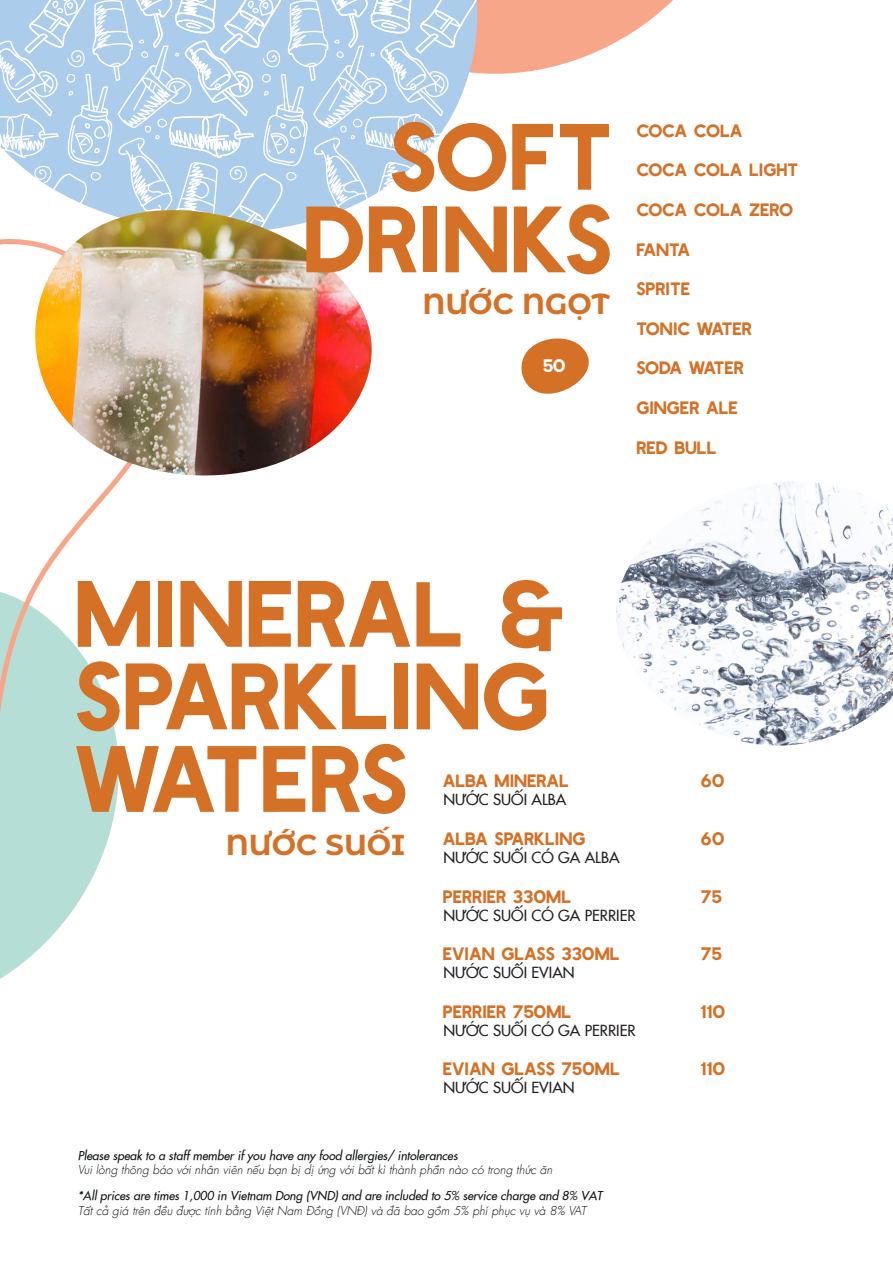
<style>
.page{position:relative;width:893px;height:1263px;background:#fff}
.page>*{position:absolute;margin:0;border:0;box-sizing:border-box;transform-origin:0 0}
.t1{font:86.4px/82.5px "Heinberg";color:#d47127;text-align:right}
.t2{font:700 28.95px "Montserrat Alternates";color:#d47127}
.t3{font:16.5px "Heinberg";color:#d47127}
.t4{font:16.5px "Heinberg";letter-spacing:-.02em;color:#d47127}
.t5{font:16.5px "Heinberg";letter-spacing:-.025em;color:#d47127}
.t6{font:16.5px "Heinberg";color:#fff}
.t7{font:500 15px "Futura Std";color:#231f20}
.t8{font:italic 12px "SFU Futura";color:#0c1110}
.t9{font:italic 300 12px "Futura Std";color:#0c1110}
</style>
<div class="page">
<svg style="left:490px;top:0;width:183px;height:74px;fill:#f7a68a"></svg>
<svg style="left:481px;top:0;width:9px;height:74px"></svg>
<svg style="left:0;top:0;width:481px;height:210px"></svg>
<img style="left:616px;top:482px;width:277px;height:264px">
<svg style="left:0;top:239px;width:119px;height:740px;fill:#b5dfd6"></svg>
<img style="left:27px;top:210px;width:345px;height:290px">
<svg style="left:521px;top:338px;width:68px;height:56px"></svg>
<h1 class="t1" style="left:306px;top:111px;width:311px">SOFT<br>DRINKS</h1>
<h2 class="t2" style="left:422px;top:283px;width:189px">NƯỚC NGỌT</h2>
<h3 class="t6" style="left:544px;top:353px;width:24px">50</h3>
<h3 class="t5" style="left:637px;top:118px;width:108px">COCA COLA</h3>
<h3 class="t3" style="left:637px;top:157px;width:163px">COCA COLA LIGHT</h3>
<h3 class="t4" style="left:637px;top:197px;width:158px">COCA COLA ZERO</h3>
<h3 class="t3" style="left:637px;top:236px;width:55px">FANTA</h3>
<h3 class="t3" style="left:637px;top:276px;width:55px">SPRITE</h3>
<h3 class="t3" style="left:637px;top:316px;width:117px">TONIC WATER</h3>
<h3 class="t4" style="left:637px;top:355px;width:109px">SODA WATER</h3>
<h3 class="t3" style="left:637px;top:395px;width:103px">GINGER ALE</h3>
<h3 class="t3" style="left:637px;top:434px;width:82px">RED BULL</h3>
<h1 class="t1" style="left:78px;top:568px;width:493px;text-align:left">MINERAL &amp;<br>SPARKLING<br>WATERS</h1>
<h3 class="t3" style="left:443px;top:768px;width:128px">ALBA MINERAL</h3>
<p class="t7" style="left:443px;top:788px;width:124px">NƯỚC SUỐI ALBA</p>
<h3 class="t3" style="left:443px;top:826px;width:144px">ALBA SPARKLING</h3>
<p class="t7" style="left:443px;top:845px;width:178px">NƯỚC SUỐI CÓ GA ALBA</p>
<h3 class="t3" style="left:443px;top:883px;width:130px">PERRIER 330ML</h3>
<p class="t7" style="left:443px;top:903px;width:194px">NƯỚC SUỐI CÓ GA PERRIER</p>
<h3 class="t3" style="left:443px;top:941px;width:178px">EVIAN GLASS 330ML</h3>
<p class="t7" style="left:443px;top:960px;width:133px">NƯỚC SUỐI EVIAN</p>
<h3 class="t3" style="left:443px;top:998px;width:130px">PERRIER 750ML</h3>
<p class="t7" style="left:443px;top:1018px;width:194px">NƯỚC SUỐI CÓ GA PERRIER</p>
<h3 class="t3" style="left:443px;top:1056px;width:178px">EVIAN GLASS 750ML</h3>
<p class="t7" style="left:443px;top:1076px;width:133px">NƯỚC SUỐI EVIAN</p>
<h2 class="t2" style="left:226px;top:824px;width:181px">NƯỚC SUỐI</h2>
<p class="t8" style="left:78px;top:1146px;width:381px">Please speak to a staff member if you have any food allergies/ intolerances</p>
<p class="t9" style="left:78px;top:1160px;width:476px">Vui lòng thông báo với nhân viên nếu bạn bị dị ứng với bất kì thành phần nào có trong thức ăn</p>
<p class="t8" style="left:78px;top:1186px;width:526px">*All prices are times 1,000 in Vietnam Dong (VND) and are included to 5% service charge and 8% VAT</p>
<p class="t9" style="left:78px;top:1201px;width:510px">Tất cả giá trên đều được tính bằng Việt Nam Đồng (VNĐ) và đã bao gồm 5% phí phục vụ và 8% VAT</p>
<h3 class="t3" style="left:701px;top:768px;width:25px">60</h3>
<h3 class="t3" style="left:701px;top:826px;width:25px">60</h3>
<h3 class="t3" style="left:701px;top:883px;width:23px">75</h3>
<h3 class="t3" style="left:701px;top:941px;width:23px">75</h3>
<h3 class="t3" style="left:701px;top:998px;width:26px">110</h3>
<h3 class="t3" style="left:701px;top:1056px;width:26px">110</h3>
</div>
